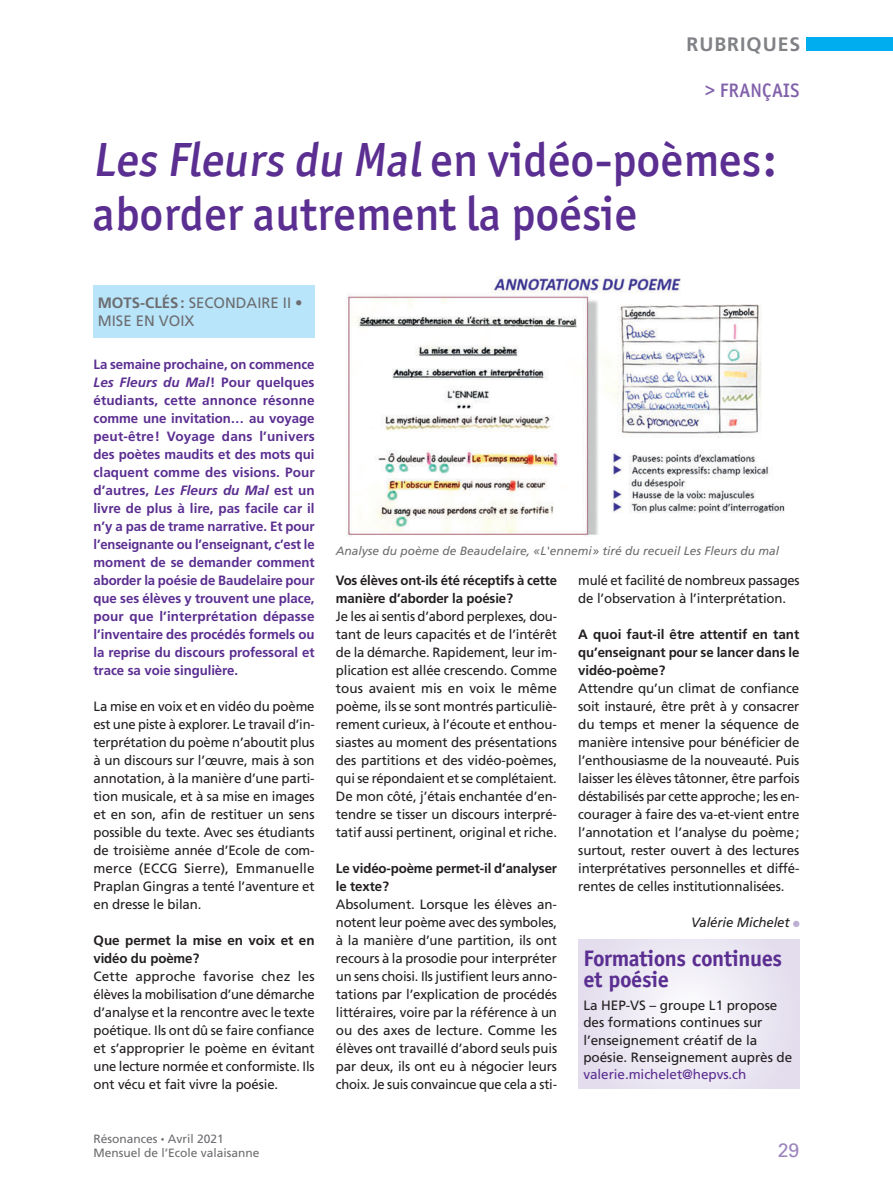
<style>
.page{position:relative;width:893px;height:1191px;background:#fff}
.page>*{position:absolute;margin:0;border:0;box-sizing:border-box;transform-origin:0 0}
.t1{font:500 48px/54px "Officina San ITC";color:#5b2e91}
.t2{font:700 22.5px/21px "Officina Sans";letter-spacing:-.02em;color:#5b2e91}
.t3{font:700 19.5px "Frutiger";letter-spacing:.05em;color:#808285}
.t4{font:500 19.5px "Officina San ITC";letter-spacing:.02em;color:#8161aa}
.t5{font:19.5px "Univers LT Std";color:#9c85bd}
.t6{font:15px/18px "Frutiger";color:#6c6d70}
.t7{font:13.5px/18px "Frutiger";letter-spacing:-.01em;color:#231f20;text-align:justify}
.t8{font:700 13.5px/18px "Frutiger";letter-spacing:-.005em;color:#5b2e91;text-align:justify}
.t9{font:700 13.5px/18px "Frutiger";letter-spacing:-.01em;color:#231f20}
.t10{font:13.5px "Frutiger";letter-spacing:-.005em;color:#5b2e91}
.t11{font:italic 13.5px "Frutiger";letter-spacing:-.01em;color:#231f20}
.t12{font:italic 12px "Frutiger";color:#6c6d70}
.t13{font:12px/14.4px "Frutiger";color:#6c6d70}
.s1{font-weight:700}
.s2{font-style:italic}
.s3{font-size:7.5px}
</style>
<div class="page">
<div style="left:806px;top:37px;width:87px;height:14px;background:#00aeef"></div>
<div style="left:94px;top:285px;width:221px;height:53px;background:#b9e5fa"></div>
<div style="left:793px;top:920px;width:6px;height:7px;background:#beafd4;border-radius:50%"></div>
<svg style="left:579px;top:939px;width:221px;height:149px"></svg>
<img style="left:347px;top:276px;width:438px;height:261px">
<h3 class="t3" style="left:686px;top:33px;width:115px">RUBRIQUES</h3>
<h3 class="t4" style="left:705px;top:79px;width:96px">&gt; FRANÇAIS</h3>
<h1 class="t1" style="left:93px;top:133px;width:686px">Les Fleurs du Malen vidéo-poèmes: aborder autrement la poésie</h1>
<p class="t6" style="left:98px;top:294px;width:206px"><span class="s1">MOTS-CLÉS:</span> SECONDAIRE II •<br>MISE EN VOIX</p>
<p class="t8" style="left:94px;top:355px;width:223px">La semaine prochaine, on commence <span class="s2">Les Fleurs du Mal</span>! Pour quelques étudiants, cette annonce résonne comme une invitation… au voyage peut-être! Voyage dans l’univers des poètes maudits et des mots qui claquent comme des visions. Pour d’autres, <span class="s2">Les Fleurs du Mal</span> est un livre de plus à lire, pas facile car il n’y a pas de trame narrative. Et pour l’enseignante ou l’enseignant, c’est le moment de se demander comment aborder la poésie de Baudelaire pour que ses élèves y trouvent une place, pour que l’interprétation dépasse l’inventaire des procédés formels ou la reprise du discours professoral et trace sa voie singulière.</p>
<p class="t7" style="left:94px;top:697px;width:223px">La mise en voix et en vidéo du poème est une piste à explorer. Le travail d’in&shy;terprétation du poème n’aboutit plus à un discours sur l’œuvre, mais à son annotation, à la manière d’une parti&shy;tion musicale, et à sa mise en images et en son, afin de restituer un sens possible du texte. Avec ses étudiants de troisième année d’Ecole de com&shy;merce (ECCG Sierre), Emmanuelle Praplan Gingras a tenté l’aventure et en dresse le bilan.</p>
<p class="t9" style="left:94px;top:931px;width:223px">Que permet la mise en voix et en vidéo du poème?</p>
<p class="t7" style="left:94px;top:967px;width:223px">Cette approche favorise chez les élèves la mobilisation d’une démarche d’analyse et la rencontre avec le texte poétique. Ils ont dû se faire confiance et s’approprier le poème en évitant une lecture normée et conformiste. Ils ont vécu et fait vivre la poésie.</p>
<p class="t13" style="left:94px;top:1131px;width:168px">Résonances <span class="s3">•</span> Avril 2021<br>Mensuel de l’Ecole valaisanne</p>
<p class="t12" style="left:336px;top:543px;width:445px">Analyse du poème de Beaudelaire, «L'ennemi» tiré du recueil Les Fleurs du mal</p>
<p class="t9" style="left:336px;top:571px;width:223px">Vos élèves ont-ils été réceptifs à cette manière d’aborder la poésie?</p>
<p class="t7" style="left:336px;top:607px;width:223px">Je les ai sentis d’abord perplexes, dou&shy;tant de leurs capacités et de l’intérêt de la démarche. Rapidement, leur im&shy;plication est allée crescendo. Comme tous avaient mis en voix le même poème, ils se sont montrés particuliè&shy;rement curieux, à l’écoute et enthou&shy;siastes au moment des présentations des partitions et des vidéo-poèmes, qui se répondaient et se complétaient.<br>De mon côté, j’étais enchantée d’en&shy;tendre se tisser un discours interpré&shy;tatif aussi pertinent, original et riche.</p>
<p class="t9" style="left:336px;top:859px;width:223px">Le vidéo-poème permet-il d’analyser le texte?</p>
<p class="t7" style="left:336px;top:895px;width:223px">Absolument. Lorsque les élèves an&shy;notent leur poème avec des symboles, à la manière d’une partition, ils ont recours à la prosodie pour interpréter un sens choisi. Ils justifient leurs anno&shy;tations par l’explication de procédés littéraires, voire par la référence à un ou des axes de lecture. Comme les élèves ont travaillé d’abord seuls puis par deux, ils ont eu à négocier leurs choix. Je suis convaincue que cela a sti-</p>
<p class="t7" style="left:578px;top:571px;width:223px">mulé et facilité de nombreux passages de l’observation à l’interprétation.</p>
<p class="t9" style="left:578px;top:625px;width:223px;text-align:justify">A quoi faut-il être attentif en tant qu’enseignant pour se lancer dans le vidéo-poème?</p>
<p class="t7" style="left:578px;top:679px;width:223px">Attendre qu’un climat de confiance soit instauré, être prêt à y consacrer du temps et mener la séquence de manière intensive pour bénéficier de l’enthousiasme de la nouveauté. Puis laisser les élèves tâtonner, être parfois déstabilisés par cette approche; les en&shy;courager à faire des va-et-vient entre l’annotation et l’analyse du poème; surtout, rester ouvert à des lectures interprétatives personnelles et diffé&shy;rentes de celles institutionnalisées.</p>
<p class="t11" style="left:691px;top:914px;width:100px">Valérie Michelet</p>
<h2 class="t2" style="left:583px;top:947px;width:200px">Formations continues et poésie</h2>
<p class="t7" style="left:583px;top:996px;width:210px;line-height:17.2px;text-align:left">La HEP-VS – groupe L1 propose des formations continues sur l’enseignement créatif de la poésie. Renseignement auprès de</p>
<p class="t10" style="left:583px;top:1066px;width:164px">valerie.michelet@hepvs.ch</p>
<h3 class="t5" style="left:778px;top:1138px;width:23px">29</h3>
</div>
